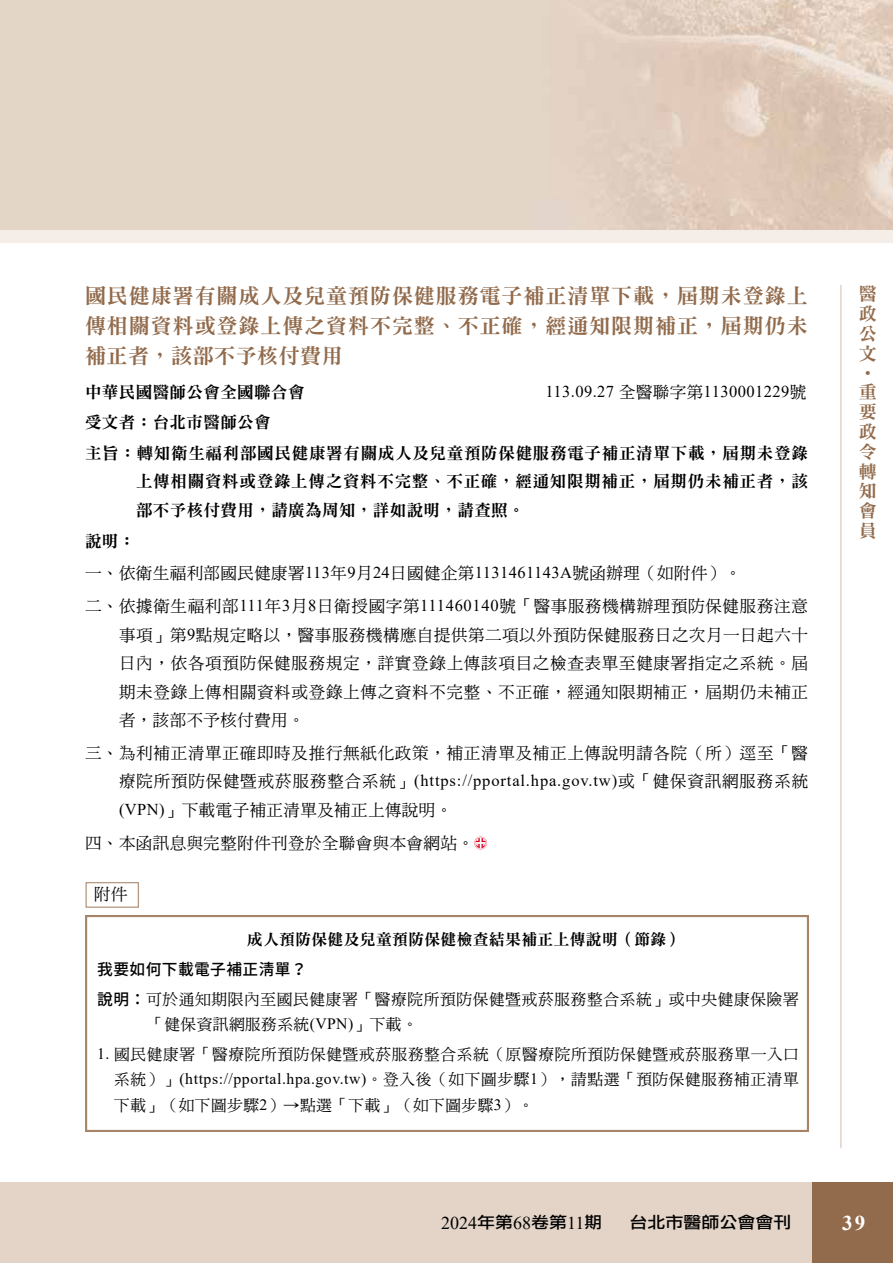
<style>
.page{position:relative;width:893px;height:1263px;background:#fff}
.page>*{position:absolute;margin:0;border:0;box-sizing:border-box;transform-origin:0 0}
.t1{font:21px/30px "DFN Ming W9 WIN BF";letter-spacing:.045em;color:#926b4c;text-align:justify}
.t2{font:700 21px "Times New Roman";color:#fff}
.t3{font:18px/19.8px "DFN Ming W9 WIN BF";color:#926b4c;text-align:justify}
.t4{font:18px "Times New Roman";color:#000}
.t5{font:16.5px/28.5px "DF Ming W5 WIN BF";letter-spacing:.04em;color:#000;text-align:justify}
.t6{font:16.5px/30.6px "DFN Ming W9 WIN BF";letter-spacing:.045em;color:#000}
.t7{font:16.5px "Times New Roman";letter-spacing:.025em;color:#000}
.t8{font:16.5px "DFN Ming W9 WIN BF";letter-spacing:.025em;color:#000}
.t9{font:16.2px "DF Li Hei Md WIN BF";color:#000;scale:1.11 1}
.t10{font:15.75px/25.5px "DF Ming W5 WIN BF";letter-spacing:.035em;color:#000}
.t11{font:15.75px "DFN Ming W9 WIN BF";letter-spacing:.025em;color:#000}
.t12{font:15.75px "Gen Yo Gothic TW M";letter-spacing:.025em;color:#000}
.s1{font-family:"DF Ming W5 WIN BF"}
.s2{font-family:"Times New Roman"}
.s3{font-family:"Gen Yo Gothic TW M"}
.s4{font-family:"DF Li Hei Md WIN BF";font-size:16.2px}
</style>
<div class="page">
<div style="left:0;top:230px;width:893px;height:12px;background:#f4ede8"></div>
<div style="left:0;top:1182px;width:833px;height:81px;background:#e3d4c7"></div>
<div style="left:812px;top:1182px;width:81px;height:81px;background:#926b4c"></div>
<hr style="left:840px;top:285px;width:1px;height:863px;background:#ddcbbd">
<svg style="left:474px;top:837px;width:13px;height:12px"></svg>
<div style="left:86px;top:882px;width:53px;height:26px;border:1px solid #a68467"></div>
<div style="left:85px;top:915px;width:724px;height:217px;border:2px solid #a68467"></div>
<p class="t1" style="left:85px;top:280px;width:724px">國民健康署有關成人及兒童預防保健服務電子補正清單下載，屆期未登錄上傳相關資料或登錄上傳之資料不完整、不正確，經通知限期補正，屆期仍未補正者，該部不予核付費用</p>
<p class="t8" style="left:85px;top:383px;width:221px">中華民國醫師公會全國聯合會</p>
<p class="t7" style="left:545px;top:379px;width:262px">113.09.27 <span class="s1">全醫聯字第</span>1130001229<span class="s1">號</span></p>
<p class="t6" style="left:85px;top:407px;width:724px">受文者：台北市醫師公會<br>主旨：轉知衛生福利部國民健康署有關成人及兒童預防保健服務電子補正清單下載，屆期未登錄</p>
<p class="t6" style="left:136px;top:467px;width:673px;line-height:28.5px">上傳相關資料或登錄上傳之資料不完整、不正確，經通知限期補正，屆期仍未補正者，該部不予核付費用，請廣為周知，詳如說明，請查照。</p>
<p class="t6" style="left:85px;top:525px;width:52px">說明：</p>
<p class="t5" style="left:85px;top:557px;width:724px;line-height:32.7px">一、依衛生福利部國民健康署<span class="s2">113</span>年<span class="s2">9</span>月<span class="s2">24</span>日國健企第<span class="s2">1131461143A</span>號函辦理（如附件）。<br>二、依據衛生福利部<span class="s2">111</span>年<span class="s2">3</span>月<span class="s2">8</span>日衛授國字第<span class="s2">111460140</span>號「醫事服務機構辦理預防保健服務注意</p>
<p class="t5" style="left:119px;top:620px;width:690px">事項」第<span class="s2">9</span>點規定略以，醫事服務機構應自提供第二項以外預防保健服務日之次月一日起六十日內，依各項預防保健服務規定，詳實登錄上傳該項目之檢查表單至健康署指定之系統。屆期未登錄上傳相關資料或登錄上傳之資料不完整、不正確，經通知限期補正，屆期仍未補正者，該部不予核付費用。</p>
<p class="t5" style="left:119px;top:738px;width:691px;text-indent:-34px">三、為利補正清單正確即時及推行無紙化政策，補正清單及補正上傳說明請各院（所）逕至「醫療院所預防保健暨戒菸服務整合系統」<span class="s2">(https://pportal.hpa.gov.tw)</span>或「健保資訊網服務系統<span class="s2">(VPN)</span>」下載電子補正清單及補正上傳說明。</p>
<p class="t5" style="left:85px;top:828px;width:390px">四、本函訊息與完整附件刊登於全聯會與本會網站。</p>
<p class="t5" style="left:94px;top:880px;width:35px">附件</p>
<p class="t11" style="left:247px;top:931px;width:437px">成人預防保健及兒童預防保健檢查結果補正上傳說明（節錄）</p>
<p class="t12" style="left:97px;top:960px;width:211px">我要如何下載電子補正清單？</p>
<p class="t10" style="left:148px;top:986px;width:652px;text-indent:-51px"><span class="s3">說明：</span>可於通知期限內至國民健康署「醫療院所預防保健暨戒菸服務整合系統」或中央健康保險署「健保資訊網服務系統<span class="s2">(VPN)</span>」下載。</p>
<p class="t10" style="left:114px;top:1041px;width:686px;text-align:justify;text-indent:-17px"><span class="s2">1.</span> 國民健康署「醫療院所預防保健暨戒菸服務整合系統（原醫療院所預防保健暨戒菸服務單一入口系統）」<span class="s2">(https://pportal.hpa.gov.tw)</span>。登入後（如下圖步驟<span class="s2">1</span>），請點選「預防保健服務補正清單下載」（如下圖步驟<span class="s2">2</span>）→點選「下載」（如下圖步驟<span class="s2">3</span>）。</p>
<p class="t3" style="left:859px;top:284px;width:19px">醫政公文</p>
<p class="t3" style="left:878px;top:364px;width:19px;rotate:90deg">•</p>
<p class="t3" style="left:859px;top:382px;width:19px">重要政令轉知會員</p>
<p class="t4" style="left:441px;top:1210px;width:163px">2024<span class="s4">年第</span>68<span class="s4">卷第</span>11<span class="s4">期</span></p>
<p class="t9" style="left:629px;top:1214px;width:147px">台北市醫師公會會刊</p>
<p class="t2" style="left:842px;top:1207px;width:25px">39</p>
</div>
